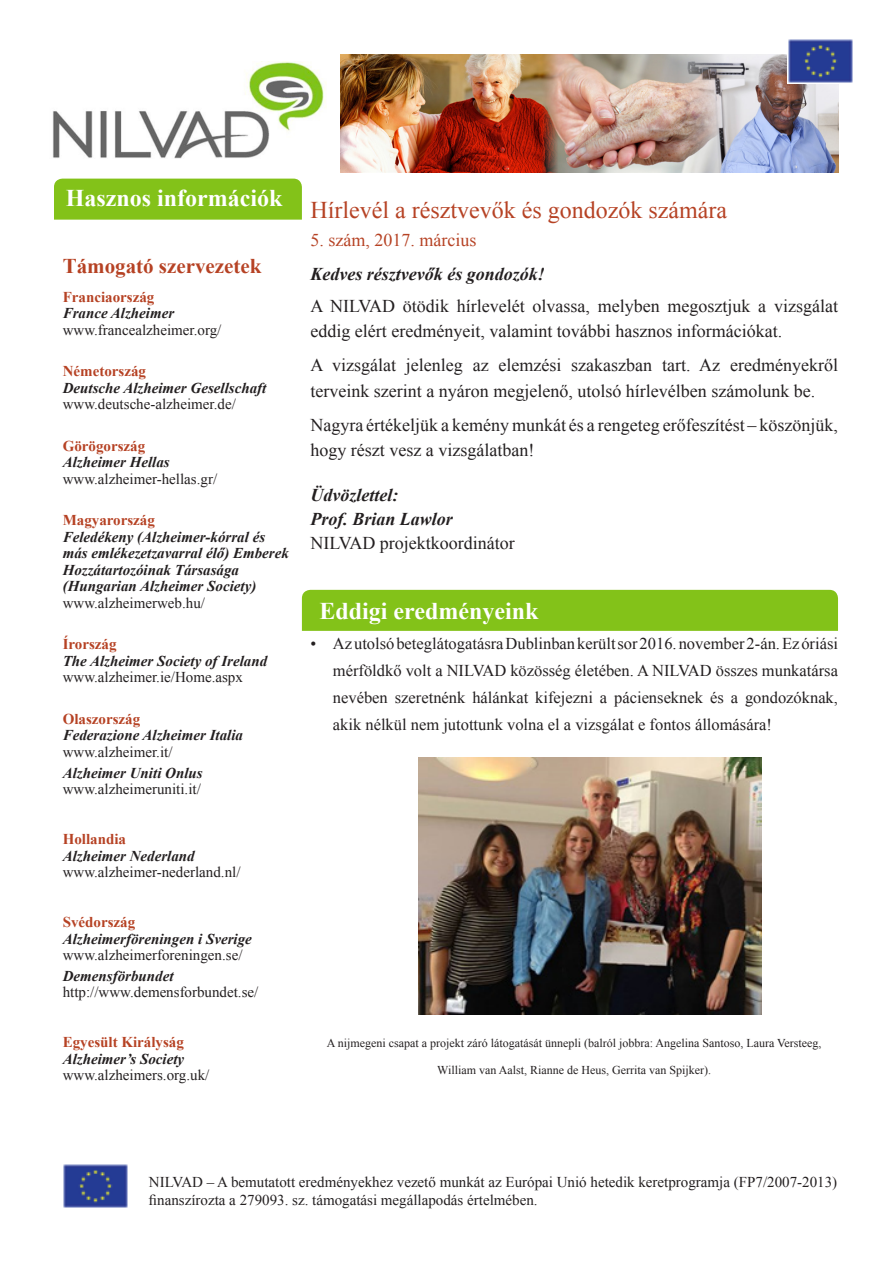
<style>
.page{position:relative;width:893px;height:1263px;background:#fff}
.page>*{position:absolute;margin:0;border:0;box-sizing:border-box;transform-origin:0 0}
.t1{font:24px "Times New Roman";color:#b64224}
.t2{font:700 24px "Times New Roman";color:#fff}
.t3{font:700 21px "Times New Roman";color:#b64224}
.t4{font:18px/25.5px "Times New Roman";color:#231f20}
.t5{font:italic 700 18px "Times New Roman";color:#231f20}
.t6{font:18px "Times New Roman";color:#b64224}
.t7{font:16.5px/27px "Times New Roman";color:#231f20;text-align:justify}
.t8{font:15px/18px "Times New Roman";color:#231f20}
.t9{font:italic 700 15px/16.5px "Times New Roman";color:#231f20}
.t10{font:700 15px "Times New Roman";color:#b64224}
.t11{font:12px "Times New Roman";color:#231f20}
</style>
<div class="page">
<div style="left:302px;top:590px;width:536px;height:41px;background:#83c219"></div>
<div style="left:54px;top:179px;width:248px;height:41px;background:#83c219"></div>
<img style="left:341px;top:54px;width:497px;height:118px">
<img style="left:53px;top:61px;width:274px;height:98px">
<img style="left:788px;top:39px;width:65px;height:45px">
<img style="left:63px;top:1164px;width:65px;height:44px">
<img style="left:418px;top:757px;width:344px;height:258px">
<p class="t2" style="left:66px;top:181px;width:218px">Hasznos információk</p>
<p class="t3" style="left:63px;top:250px;width:200px">Támogató szervezetek</p>
<p class="t10" style="left:63px;top:286px;width:93px">Franciaország</p>
<p class="t9" style="left:63px;top:305px;width:113px">France Alzheimer</p>
<p class="t8" style="left:63px;top:320px;width:160px">www.francealzheimer.org/</p>
<p class="t10" style="left:63px;top:360px;width:85px">Németország</p>
<p class="t9" style="left:63px;top:379px;width:205px">Deutsche Alzheimer Gesellschaft</p>
<p class="t8" style="left:63px;top:395px;width:175px">www.deutsche-alzheimer.de/</p>
<p class="t10" style="left:63px;top:435px;width:84px">Görögország</p>
<p class="t9" style="left:63px;top:454px;width:109px">Alzheimer Hellas</p>
<p class="t8" style="left:63px;top:470px;width:156px">www.alzheimer-hellas.gr/</p>
<p class="t10" style="left:63px;top:509px;width:94px">Magyarország</p>
<p class="t9" style="left:63px;top:528px;width:228px">Feledékeny (Alzheimer-kórral és más emlékezetzavarral élő) Emberek Hozzátartozóinak Társasága (Hungarian Alzheimer Society)</p>
<p class="t8" style="left:63px;top:594px;width:144px">www.alzheimerweb.hu/</p>
<p class="t10" style="left:63px;top:633px;width:55px">Írország</p>
<p class="t9" style="left:63px;top:652px;width:206px">The Alzheimer Society of Ireland</p>
<p class="t8" style="left:63px;top:668px;width:182px">www.alzheimer.ie/Home.aspx</p>
<p class="t10" style="left:63px;top:708px;width:79px">Olaszország</p>
<p class="t9" style="left:63px;top:727px;width:182px">Federazione Alzheimer Italia</p>
<p class="t8" style="left:63px;top:743px;width:111px">www.alzheimer.it/</p>
<p class="t9" style="left:63px;top:764px;width:142px">Alzheimer Uniti Onlus</p>
<p class="t8" style="left:63px;top:780px;width:140px">www.alzheimeruniti.it/</p>
<p class="t10" style="left:63px;top:828px;width:65px">Hollandia</p>
<p class="t9" style="left:63px;top:847px;width:134px">Alzheimer Nederland</p>
<p class="t8" style="left:63px;top:863px;width:179px">www.alzheimer-nederland.nl/</p>
<p class="t10" style="left:63px;top:911px;width:74px">Svédország</p>
<p class="t9" style="left:63px;top:930px;width:191px">Alzheimerföreningen i Sverige</p>
<p class="t8" style="left:63px;top:946px;width:181px">www.alzheimerforeningen.se/</p>
<p class="t9" style="left:63px;top:967px;width:112px">Demensförbundet</p>
<p class="t8" style="left:63px;top:983px;width:197px">http://www.demensforbundet.se/</p>
<p class="t10" style="left:63px;top:1031px;width:123px">Egyesült Királyság</p>
<p class="t9" style="left:63px;top:1050px;width:123px">Alzheimer’s Society</p>
<p class="t8" style="left:63px;top:1066px;width:148px">www.alzheimers.org.uk/</p>
<p class="t1" style="left:310px;top:193px;width:418px">Hírlevél a résztvevők és gondozók számára</p>
<p class="t6" style="left:310px;top:228px;width:167px">5. szám, 2017. március</p>
<p class="t5" style="left:310px;top:262px;width:236px">Kedves résztvevők és gondozók!</p>
<p class="t4" style="left:310px;top:293px;width:529px">A NILVAD ötödik hírlevelét olvassa, melyben megosztjuk a vizsgálat eddig elért eredményeit, valamint további hasznos információkat.</p>
<p class="t4" style="left:310px;top:352px;width:529px">A vizsgálat jelenleg az elemzési szakaszban tart. Az eredményekről terveink szerint a nyáron megjelenő, utolsó hírlevélben számolunk be.</p>
<p class="t4" style="left:310px;top:412px;width:529px">Nagyra értékeljük a kemény munkát és a rengeteg erőfeszítést – köszönjük, hogy részt vesz a vizsgálatban!</p>
<p class="t5" style="left:310px;top:482px;width:89px">Üdvözlettel:</p>
<p class="t5" style="left:310px;top:506px;width:144px">Prof. Brian Lawlor</p>
<p class="t4" style="left:310px;top:530px;width:206px">NILVAD projektkoordinátor</p>
<p class="t2" style="left:320px;top:594px;width:220px">Eddigi eredményeink</p>
<p class="t7" style="left:333px;top:630px;width:507px;text-indent:-22px">• Az utolsó beteglátogatásra Dublinban került sor 2016. november 2-án. Ez óriási mérföldkő volt a NILVAD közösség életében. A NILVAD összes munkatársa nevében szeretnénk hálánkat kifejezni a pácienseknek és a gondozóknak, akik nélkül nem jutottunk volna el a vizsgálat e fontos állomására!</p>
<p class="t11" style="left:327px;top:1035px;width:496px">A nijmegeni csapat a projekt záró látogatását ünnepli (balról jobbra: Angelina Santoso, Laura Versteeg,</p>
<p class="t11" style="left:437px;top:1062px;width:275px">William van Aalst, Rianne de Heus, Gerrita van Spijker).</p>
<p class="t8" style="left:149px;top:1173px;width:690px">NILVAD – A bemutatott eredményekhez vezető munkát az Európai Unió hetedik keretprogramja (FP7/2007-2013) finanszírozta a 279093. sz. támogatási megállapodás értelmében.</p>
</div>
